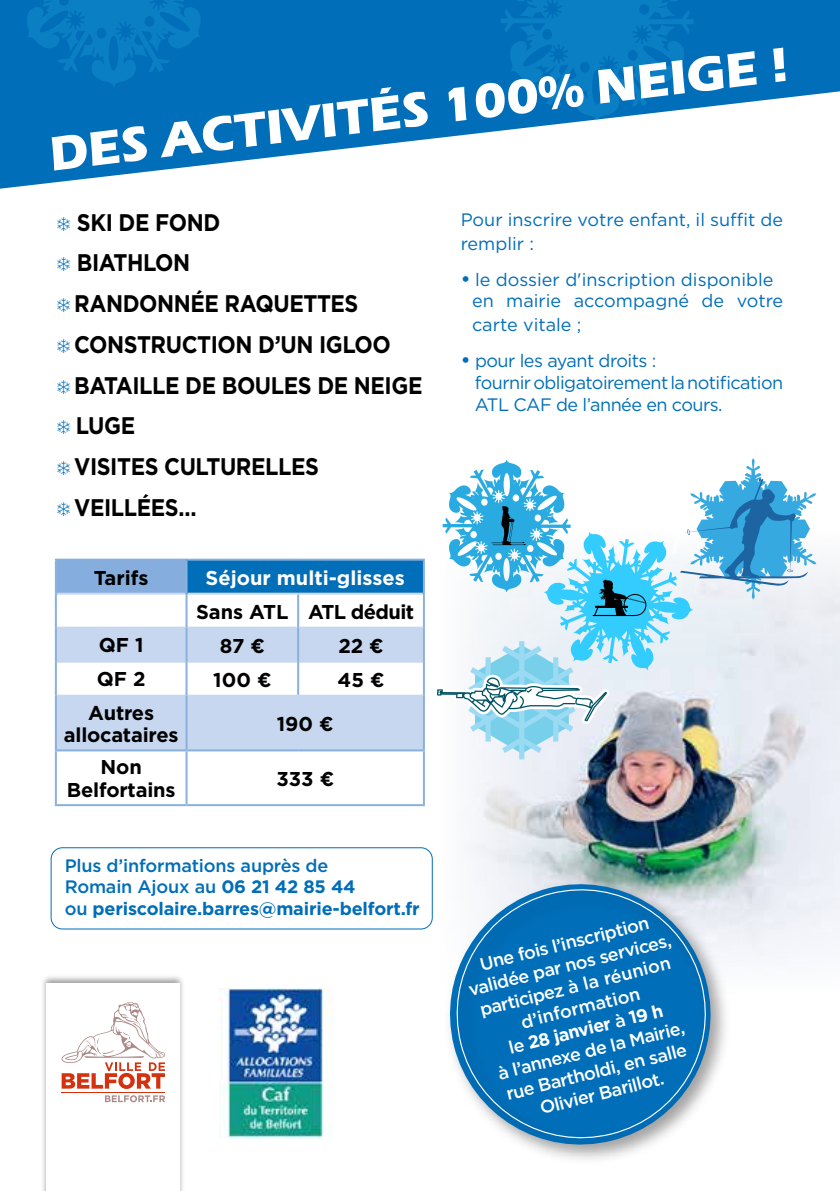
<style>
.page{position:relative;width:840px;height:1191px;background:#fff}
.page>*{position:absolute;margin:0;border:0;box-sizing:border-box;transform-origin:0 0}
.t1{font:700 50px "Eras ITC";color:#fff}
.t2{font:700 24px/40.8px "Gotham";letter-spacing:-.02em;color:#000;scale:.9 1}
.t3{font:700 20px/22.8px "Gotham";letter-spacing:-.01em;color:#000;text-align:center}
.t4{font:700 20px "Gotham";color:#fff}
.t5{font:700 20px "Gotham";letter-spacing:-.03em;color:#000}
.t6{font:500 18px/22px "Gotham";color:#fff;text-align:center}
.t7{font:18px/24px "Gotham";color:#006eb8}
.t8{font:700 18px/21.6px "Gotham";letter-spacing:-.01em;color:#006eb8}
.t9{font:18px/21.6px "Gotham";letter-spacing:-.03em;color:#006eb8}
.s1{color:#006eb8}
.s2{font-weight:500}
.s3{font-weight:500;font-size:20px}
.s4{font-weight:700}
</style>
<div class="page">
<img style="left:469px;top:561px;width:370px;height:396px">
<svg style="left:0;top:0;width:839px;height:189px;fill:#006eb8"></svg>
<div style="left:40px;top:974px;width:145px;height:217px;background:#000;opacity:.4"></div>
<div style="left:46px;top:983px;width:133px;height:208px;background:#fff"></div>
<hr style="left:62px;top:1091px;width:103px;height:1px;background:#d4310f">
<svg style="left:62px;top:1002px;width:103px;height:87px"></svg>
<svg style="left:105px;top:1095px;width:60px;height:7px"></svg>
<img style="left:218px;top:988px;width:115px;height:151px">
<svg style="left:17px;top:0;width:193px;height:87px"></svg>
<svg style="left:500px;top:0;width:193px;height:121px"></svg>
<svg style="left:437px;top:458px;width:378px;height:301px"></svg>
<div style="left:51px;top:847px;width:381px;height:82px;border:1px solid #006eb8;border-radius:11px"></div>
<div style="left:56px;top:559px;width:130px;height:34px;background:#85addd"></div>
<div style="left:186px;top:559px;width:237px;height:34px;background:#006eb8"></div>
<svg style="left:57px;top:628px;width:365px;height:121px;fill:#c8d7f0"></svg>
<svg style="left:57px;top:751px;width:365px;height:53px"></svg>
<hr style="left:57px;top:592px;width:128px;height:2px;background:#c8d7f0">
<hr style="left:187px;top:592px;width:111px;height:2px;background:#c8d7f0">
<hr style="left:298px;top:592px;width:124px;height:2px;background:#c8d7f0">
<hr style="left:57px;top:626px;width:128px;height:2px;background:#c8d7f0">
<hr style="left:187px;top:626px;width:110px;height:2px;background:#c8d7f0">
<hr style="left:299px;top:626px;width:123px;height:2px;background:#c8d7f0">
<hr style="left:57px;top:660px;width:128px;height:2px;background:#c8d7f0">
<hr style="left:187px;top:660px;width:110px;height:2px;background:#c8d7f0">
<hr style="left:299px;top:660px;width:123px;height:2px;background:#c8d7f0">
<hr style="left:57px;top:694px;width:128px;height:2px;background:#c8d7f0">
<hr style="left:187px;top:694px;width:111px;height:2px;background:#c8d7f0">
<hr style="left:298px;top:694px;width:124px;height:2px;background:#c8d7f0">
<hr style="left:55px;top:558px;width:131px;height:2px;background:#8ab0de">
<hr style="left:55px;top:560px;width:2px;height:33px;background:#8ab0de">
<hr style="left:186px;top:558px;width:112px;height:2px;background:#8ab0de">
<hr style="left:185px;top:560px;width:2px;height:33px;background:#8ab0de">
<hr style="left:298px;top:558px;width:126px;height:2px;background:#8ab0de">
<hr style="left:422px;top:560px;width:2px;height:33px;background:#8ab0de">
<hr style="left:55px;top:593px;width:2px;height:34px;background:#8ab0de">
<hr style="left:185px;top:593px;width:2px;height:34px;background:#8ab0de">
<hr style="left:297px;top:594px;width:2px;height:33px;background:#8ab0de">
<hr style="left:422px;top:593px;width:2px;height:34px;background:#8ab0de">
<hr style="left:55px;top:627px;width:2px;height:34px;background:#8ab0de">
<hr style="left:185px;top:627px;width:2px;height:34px;background:#8ab0de">
<hr style="left:297px;top:627px;width:2px;height:34px;background:#8ab0de">
<hr style="left:422px;top:627px;width:2px;height:34px;background:#8ab0de">
<hr style="left:55px;top:661px;width:2px;height:34px;background:#8ab0de">
<hr style="left:185px;top:661px;width:2px;height:34px;background:#8ab0de">
<hr style="left:297px;top:661px;width:2px;height:33px;background:#8ab0de">
<hr style="left:422px;top:661px;width:2px;height:34px;background:#8ab0de">
<hr style="left:55px;top:695px;width:2px;height:54px;background:#8ab0de">
<hr style="left:185px;top:695px;width:2px;height:54px;background:#8ab0de">
<hr style="left:422px;top:695px;width:2px;height:54px;background:#8ab0de">
<hr style="left:55px;top:749px;width:131px;height:2px;background:#8ab0de">
<hr style="left:55px;top:751px;width:2px;height:53px;background:#8ab0de">
<hr style="left:186px;top:749px;width:112px;height:2px;background:#8ab0de">
<hr style="left:185px;top:751px;width:2px;height:53px;background:#8ab0de">
<hr style="left:298px;top:749px;width:126px;height:2px;background:#8ab0de">
<hr style="left:422px;top:751px;width:2px;height:53px;background:#8ab0de">
<hr style="left:55px;top:804px;width:131px;height:2px;background:#8ab0de">
<hr style="left:186px;top:804px;width:112px;height:2px;background:#8ab0de">
<hr style="left:298px;top:804px;width:126px;height:2px;background:#8ab0de">
<div style="left:443px;top:877px;width:288px;height:288px;background:#000;opacity:.35"></div>
<svg style="left:443px;top:870px;width:280px;height:288px"></svg>
<div style="left:450px;top:882px;width:275px;height:276px;background:#000;opacity:.5"></div>
<svg style="left:444px;top:877px;width:273px;height:273px"></svg>
<h1 class="t1" style="left:46px;top:126px;width:745px;rotate:-7deg">DES ACTIVITÉS 100% NEIGE !</h1>
<h2 class="t2" style="left:57px;top:202px;width:407px"><span class="s1">❄</span> SKI DE FOND<br><span class="s1">❄</span> BIATHLON<br><span class="s1">❄</span> RANDONNÉE RAQUETTES<br><span class="s1">❄</span> CONSTRUCTION D’UN IGLOO<br><span class="s1">❄</span> BATAILLE DE BOULES DE NEIGE <span class="s1">❄</span> LUGE<br><span class="s1">❄</span> VISITES CULTURELLES<br><span class="s1">❄</span> VEILLÉES…</h2>
<p class="t3" style="left:94px;top:566px;width:56px">Tarifs</p>
<p class="t4" style="left:205px;top:564px;width:200px">Séjour multi-glisses</p>
<p class="t5" style="left:196px;top:598px;width:219px">Sans ATL ATL déduit</p>
<p class="t3" style="left:99px;top:633px;width:46px">QF 1</p>
<p class="t3" style="left:220px;top:634px;width:47px">87 €</p>
<p class="t3" style="left:338px;top:634px;width:47px">22 €</p>
<p class="t3" style="left:97px;top:667px;width:50px">QF 2</p>
<p class="t3" style="left:213px;top:668px;width:60px">100 €</p>
<p class="t3" style="left:337px;top:668px;width:48px">45 €</p>
<p class="t3" style="left:64px;top:701px;width:116px">Autres allocataires</p>
<p class="t3" style="left:277px;top:712px;width:58px">190 €</p>
<p class="t3" style="left:67px;top:756px;width:110px">Non<br>Belfortains</p>
<p class="t3" style="left:276px;top:767px;width:59px">333 €</p>
<p class="t8" style="left:65px;top:854px;width:356px"><span class="s2">Plus d’informations auprès de<br>Romain Ajoux au</span> 06 21 42 85 44<br><span class="s2">ou</span> periscolaire.barres@mairie-belfort.fr</p>
<p class="t7" style="left:460px;top:207px;width:324px">Pour inscrire votre enfant, il suffit de remplir :</p>
<p class="t7" style="left:472px;top:268px;width:312px;line-height:21.6px;text-indent:-11px"><span class="s3">•</span> le dossier d'inscription disponible en mairie accompagné de votre</p>
<p class="t7" style="left:472px;top:312px;width:111px">carte vitale ;</p>
<p class="t9" style="left:474px;top:350px;width:310px;text-indent:-14px"><span class="s3">•</span> pour les ayant droits :<br>fournir obligatoirement la notification<br>ATL CAF de l’année en cours.</p>
<p class="t6" style="left:460px;top:957px;width:210px;rotate:-14deg">Une fois l’inscription validée par nos services, participez à la réunion d’information<br>le <span class="s4">28 janvier</span> à <span class="s4">19 h<br></span>à l’annexe de la Mairie, rue Bartholdi, en salle<br>Olivier Barillot.</p>
</div>
